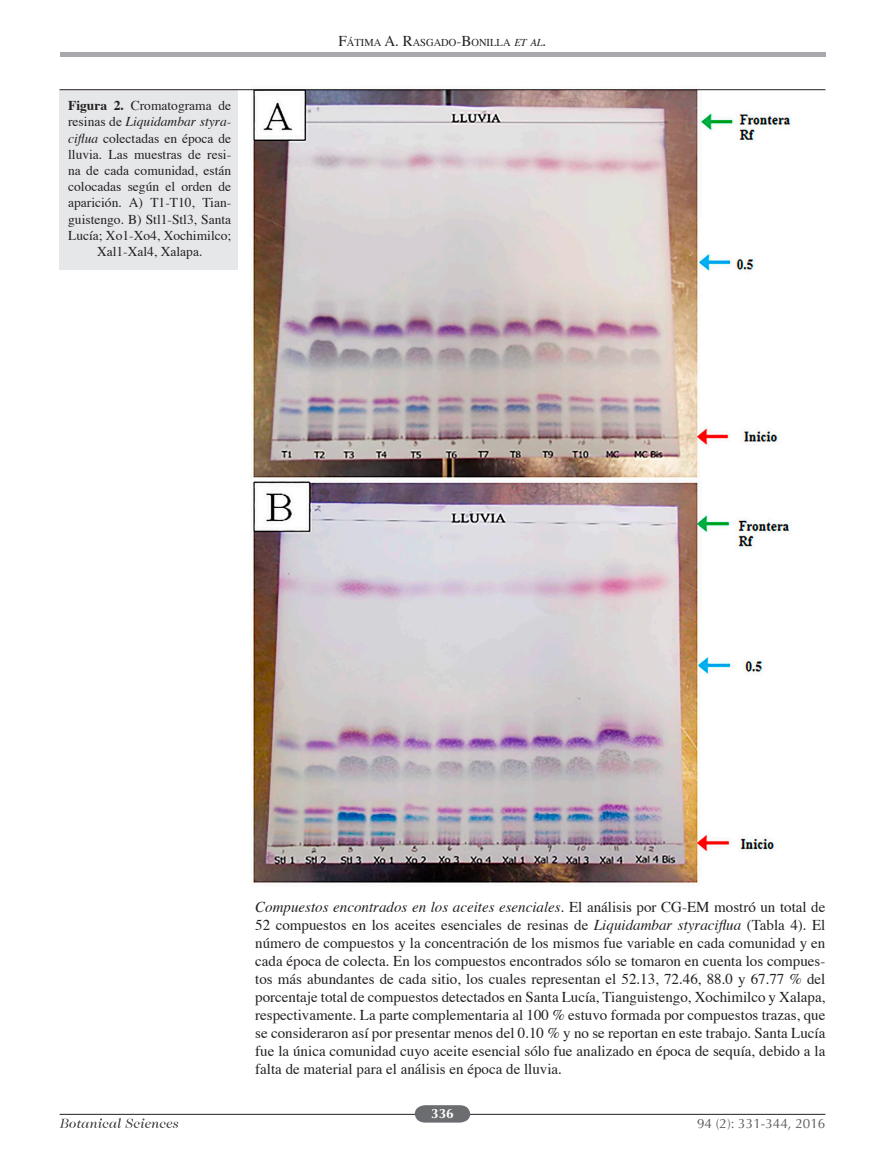
<style>
.page{position:relative;width:885px;height:1170px;background:#fff}
.page>*{position:absolute;margin:0;border:0;box-sizing:border-box;transform-origin:0 0}
.t1{font:15px/18px "Times";color:#231f20;text-align:justify}
.t2{font:13.5px/16.2px "Times";color:#231f20;text-align:center}
.t3{font:13.5px "Optima";color:#57585a}
.t4{font:700 13.5px "Optima";color:#fff}
.t5{font:10.5px "Times";color:#231f20}
.s1{font-weight:700}
.s2{font-style:italic}
.s3{font-size:15px}
.s4{font-style:italic;font-size:15px}
</style>
<div class="page">
<hr style="left:60px;top:1113px;width:765px;height:1px;background:#231f20">
<svg style="left:415px;top:1105px;width:55px;height:17px"></svg>
<svg style="left:61px;top:1118px;width:117px;height:9px"></svg>
<div style="left:60px;top:90px;width:178px;height:179px;background:#e6e7e9"></div>
<img style="left:248px;top:88px;width:564px;height:795px">
<hr style="left:60px;top:89px;width:765px;height:1px;background:#231f20">
<div style="left:60px;top:52px;width:765px;height:5px;background:#a8a9ad"></div>
<p class="t2" style="left:68px;top:96px;width:165px"><span class="s1">Figura 2.</span> Cromatograma de resinas de <span class="s2">Liquidambar styra&shy;ciflua</span> colectadas en época de lluvia. Las muestras de resi&shy;na de cada comunidad, están colocadas según el orden de aparición. A) T1-T10, Tian&shy;guistengo. B) Stl1-Stl3, Santa<br>Lucía; Xo1-Xo4, Xochimilco;<br>Xal1-Xal4, Xalapa.</p>
<p class="t5" style="left:338px;top:33px;width:209px"><span class="s3">F</span>átima <span class="s3">A. R</span>asgado<span class="s3">-B</span>onilla <span class="s2">et al</span><span class="s4">.</span></p>
<p class="t1" style="left:255px;top:896px;width:571px"><span class="s2">Compuestos encontrados en los aceites esenciales</span>. El análisis por CG-EM mostró un total de 52 compuestos en los aceites esenciales de resinas de <span class="s2">Liquidambar styraciflua</span> (Tabla 4). El número de compuestos y la concentración de los mismos fue variable en cada comunidad y en cada época de colecta. En los compuestos encontrados sólo se tomaron en cuenta los compues&shy;tos más abundantes de cada sitio, los cuales representan el 52.13, 72.46, 88.0 y 67.77 % del porcentaje total de compuestos detectados en Santa Lucía, Tianguistengo, Xochimilco y Xalapa, respectivamente. La parte complementaria al 100 % estuvo formada por compuestos trazas, que se consideraron así por presentar menos del 0.10 % y no se reportan en este trabajo. Santa Lucía fue la única comunidad cuyo aceite esencial sólo fue analizado en época de sequía, debido a la falta de material para el análisis en época de lluvia.</p>
<p class="t4" style="left:431px;top:1105px;width:24px">336</p>
<p class="t3" style="left:697px;top:1115px;width:130px">94 (2): 331-344, 2016</p>
</div>
